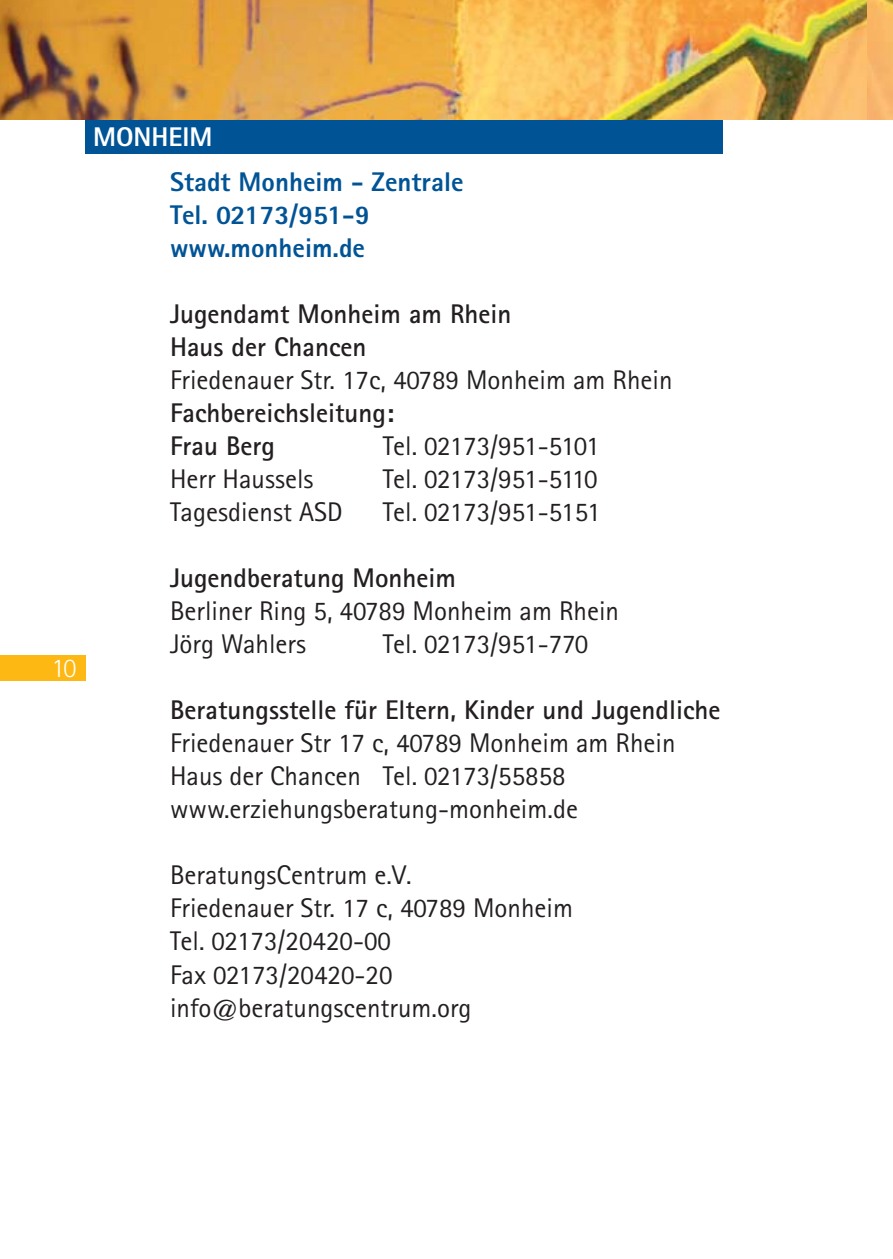
<style>
.page{position:relative;width:893px;height:1259px;background:#fff}
.page>*{position:absolute;margin:0;border:0;box-sizing:border-box;transform-origin:0 0}
.t1{font:27px/33px "Rotis Sans Serif";color:#231f20}
.t2{font:700 27px/33px "Rotis Sans Serif";color:#231f20}
.t3{font:27px "Rotis Sans Serif";letter-spacing:-.02em;color:#231f20}
.t4{font:800 27px/33px "Rotis Sans Serif";color:#005496}
.t5{font:800 27px "Rotis Sans Serif";color:#fff}
.t6{font:300 27px "Rotis Sans Serif";color:#fff}
</style>
<div class="page">
<div style="left:0;top:655px;width:85px;height:25px;background:#fdb813"></div>
<div style="left:85px;top:119px;width:638px;height:34px;background:#005496"></div>
<img style="left:0;top:0;width:867px;height:119px">
<img style="left:867px;top:0;width:26px;height:119px">
<p class="t6" style="left:52px;top:658px;width:26px">10</p>
<p class="t5" style="left:93px;top:128px;width:121px">MONHEIM</p>
<p class="t4" style="left:170px;top:168px;width:295px">Stadt Monheim - Zentrale<br>Tel. 02173/951-9 www.monheim.de</p>
<p class="t2" style="left:170px;top:300px;width:343px">Jugendamt Monheim am Rhein<br>Haus der Chancen</p>
<p class="t1" style="left:170px;top:366px;width:504px">Friedenauer Str. 17c, 40789 Monheim am Rhein</p>
<p class="t2" style="left:170px;top:399px;width:225px">Fachbereichsleitung:<br>Frau Berg</p>
<p class="t3" style="left:383px;top:437px;width:218px">Tel. 02173/951-5101</p>
<p class="t1" style="left:170px;top:465px;width:145px">Herr Haussels</p>
<p class="t3" style="left:383px;top:470px;width:216px">Tel. 02173/951-5110</p>
<p class="t1" style="left:170px;top:498px;width:174px">Tagesdienst ASD</p>
<p class="t3" style="left:383px;top:503px;width:219px">Tel. 02173/951-5151</p>
<p class="t2" style="left:170px;top:564px;width:287px">Jugendberatung Monheim</p>
<p class="t1" style="left:170px;top:597px;width:450px">Berliner Ring 5, 40789 Monheim am Rhein<br>Jörg Wahlers</p>
<p class="t1" style="left:383px;top:630px;width:207px">Tel. 02173/951-770</p>
<p class="t2" style="left:170px;top:696px;width:552px">Beratungsstelle für Eltern, Kinder und Jugendliche</p>
<p class="t1" style="left:170px;top:729px;width:507px">Friedenauer Str 17 c, 40789 Monheim am Rhein<br>Haus der Chancen Tel. 02173/55858 www.erziehungsberatung-monheim.de</p>
<p class="t1" style="left:170px;top:861px;width:404px">BeratungsCentrum e.V.<br>Friedenauer Str. 17 c, 40789 Monheim<br>Tel. 02173/20420-00<br>Fax 02173/20420-20 info@beratungscentrum.org</p>
</div>
